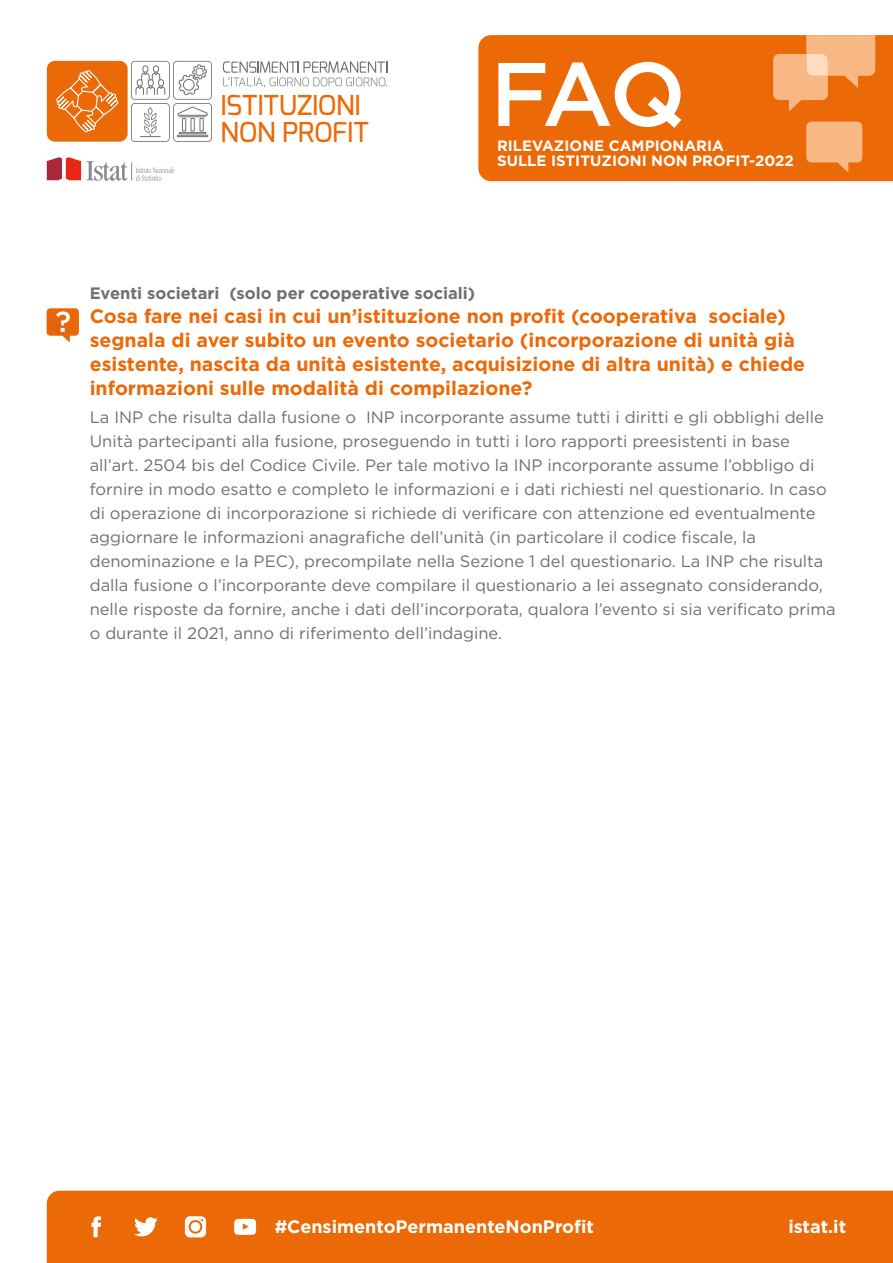
<style>
.page{position:relative;width:893px;height:1263px;background:#fff}
.page>*{position:absolute;margin:0;border:0;box-sizing:border-box;transform-origin:0 0}
.t1{font:500 90px "Gotham HTF";color:#fff}
.t2{font:500 27.45px/27.5px "Exo";letter-spacing:-.01em;color:#ec6907}
.t3{font:700 19.5px/24px "Gotham HTF";color:#ec6907}
.t4{font:700 18px "Gotham HTF";color:#fff}
.t5{font:16.5px/24px "Gotham HTF";color:#706f6f}
.t6{font:700 16.5px "Gotham HTF";color:#706f6f}
.t7{font:700 15px/15px "Gotham HTF";color:#fff}
</style>
<div class="page">
<svg style="left:47px;top:157px;width:127px;height:24px"></svg>
<svg style="left:223px;top:61px;width:164px;height:27px"></svg>
<div style="left:47px;top:61px;width:81px;height:81px;background:#ec6907;border-radius:8px"></div>
<svg style="left:56px;top:70px;width:63px;height:63px"></svg>
<svg style="left:131px;top:60px;width:81px;height:82px"></svg>
<div style="left:478px;top:35px;width:415px;height:146px;background:#ec6907"></div>
<svg style="left:806px;top:122px;width:56px;height:51px;background:#f5a86c"></svg>
<svg style="left:773px;top:35px;width:102px;height:77px;background:#f39d5a"></svg>
<div style="left:47px;top:1191px;width:846px;height:72px;background:#ec6907"></div>
<svg style="left:234px;top:1219px;width:22px;height:16px"></svg>
<svg style="left:134px;top:1217px;width:24px;height:19px"></svg>
<svg style="left:185px;top:1216px;width:21px;height:21px"></svg>
<svg style="left:91px;top:1216px;width:10px;height:21px"></svg>
<svg style="left:47px;top:309px;width:32px;height:33px"></svg>
<h2 class="t2" style="left:221px;top:91px;width:150px">ISTITUZIONI<br>NON PROFIT</h2>
<h1 class="t1" style="left:490px;top:43px;width:197px">FAQ</h1>
<p class="t7" style="left:497px;top:138px;width:298px">RILEVAZIONE CAMPIONARIA<br>SULLE ISTITUZIONI NON PROFIT-2022</p>
<p class="t6" style="left:90px;top:283px;width:387px">Eventi societari (solo per cooperative sociali)</p>
<p class="t3" style="left:90px;top:303px;width:717px">Cosa fare nei casi in cui un’istituzione non profit (cooperativa sociale) segnala di aver subito un evento societario (incorporazione di unità già esistente, nascita da unità esistente, acquisizione di altra unità) e chiede informazioni sulle modalità di compilazione?</p>
<p class="t5" style="left:90px;top:405px;width:747px">La INP che risulta dalla fusione o INP incorporante assume tutti i diritti e gli obblighi delle Unità partecipanti alla fusione, proseguendo in tutti i loro rapporti preesistenti in base all’art. 2504 bis del Codice Civile. Per tale motivo la INP incorporante assume l’obbligo di fornire in modo esatto e completo le informazioni e i dati richiesti nel questionario. In caso di operazione di incorporazione si richiede di verificare con attenzione ed eventualmente aggiornare le informazioni anagrafiche dell’unità (in particolare il codice fiscale, la denominazione e la PEC), precompilate nella Sezione 1 del questionario. La INP che risulta dalla fusione o l’incorporante deve compilare il questionario a lei assegnato considerando, nelle risposte da fornire, anche i dati dell’incorporata, qualora l’evento si sia verificato prima o durante il 2021, anno di riferimento dell’indagine.</p>
<p class="t4" style="left:275px;top:1216px;width:321px">#CensimentoPermanenteNonProfit</p>
<p class="t4" style="left:788px;top:1216px;width:59px">istat.it</p>
</div>
